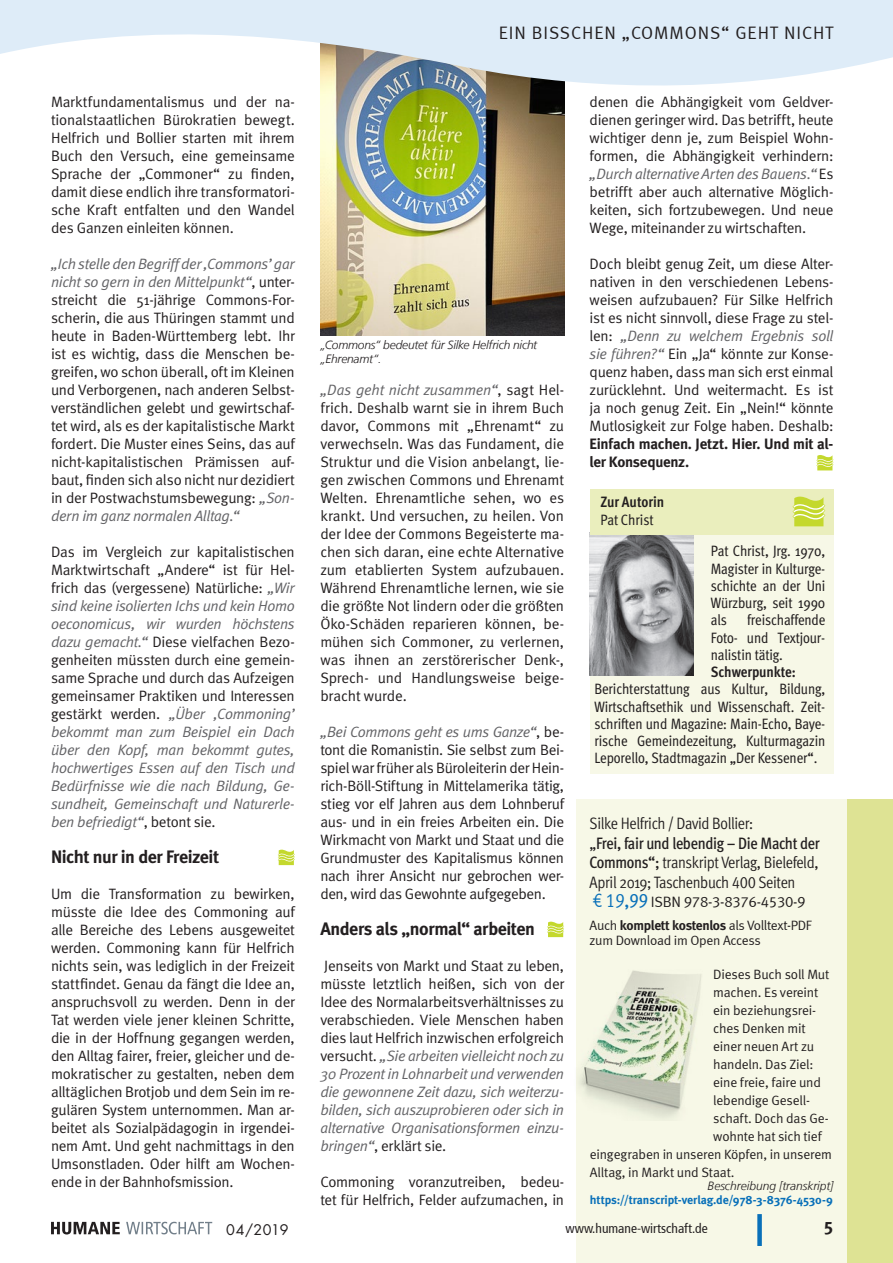
<style>
.page{position:relative;width:893px;height:1263px;background:#fff}
.page>*{position:absolute;margin:0;border:0;box-sizing:border-box;transform-origin:0 0}
.Zwischenüberschrift{font:700 18px "Meta";letter-spacing:-.025em;color:#231f20}
.t1{font:18px "Meta Normal LF";letter-spacing:.05em;color:#231f20}
.t2{font:18px "Meta Bold LF";color:#231f20}
.t3{font:16.5px/19.5px "Meta Cond Normal";letter-spacing:-.02em;color:#231f20}
.Fließtext_Meta_Norma{font:15px/18px "Meta Normal";letter-spacing:-.02em;color:#231f20;text-align:justify}
.Fließtext_Meta_Norma-2{font:italic 15px/18px "Meta Normal";letter-spacing:-.02em;color:#636366;text-align:justify}
.Meta_10-14_standard{font:15px/17.2px "Meta Cond";letter-spacing:-.01em;color:#231f20;text-align:justify}
.t4{font:15px "Meta Normal LF";letter-spacing:-.02em;color:#231f20}
.t5{font:700 15px "Meta Cond";color:#231f20}
.t6{font:14.25px "Futura";letter-spacing:.005em;color:#231f20}
.Fließtext_Meta_Norma-3{font:13.5px "Meta Normal";letter-spacing:-.015em;color:#231f20}
.t7{font:13.5px/15px "Meta Normal LF";letter-spacing:-.025em;color:#231f20}
.t8{font:condensed 13.5px "Frutiger 57";color:#231f20}
.Fließtext_Meta_Norma-4{font:italic 300 12px/13.5px "Frutiger LT";letter-spacing:-.015em;color:#231f20}
.Fließtext_Meta_Norma-5{font:700 12px "Meta";letter-spacing:-.01em;color:#0970b9}
.s1{font-style:italic;color:#636366}
.s2{font-style:normal;color:#231f20}
.s3{font-family:"Meta";font-weight:700}
.s4{font-weight:700}
.s5{font-family:"Meta Cond";font-weight:500}
.s6{font-family:"Meta Cond Normal LF"}
.s7{font-size:19.5px;color:#0970b9}
.s8{font-family:"Meta Cond Normal LF";font-size:19.5px;color:#0970b9}
.s9{font-family:"Meta Cond Book LF";font-size:19.5px;color:#0970b9}
</style>
<div class="page">
<div style="left:577px;top:799px;width:316px;height:464px;background:#f7f8e7"></div>
<div style="left:757px;top:1214px;width:5px;height:32px;background:#0970b9"></div>
<svg style="left:51px;top:1222px;width:69px;height:12px"></svg>
<svg style="left:126px;top:1222px;width:86px;height:12px"></svg>
<img style="left:576px;top:969px;width:125px;height:151px">
<div style="left:590px;top:535px;width:243px;height:239px;background:#f7f8e7"></div>
<img style="left:590px;top:535px;width:104px;height:140px">
<div style="left:590px;top:489px;width:243px;height:46px;background:#eaeebd"></div>
<svg style="left:792px;top:497px;width:33px;height:29px"></svg>
<svg style="left:278px;top:850px;width:17px;height:15px"></svg>
<svg style="left:547px;top:922px;width:17px;height:15px"></svg>
<svg style="left:816px;top:455px;width:17px;height:15px"></svg>
<img style="left:320px;top:94px;width:244px;height:242px">
<div style="left:847px;top:799px;width:46px;height:464px;background:#dee394"></div>
<svg style="left:0;top:0;width:893px;height:94px;fill:#deecf8"></svg>
<p class="Fließtext_Meta_Norma" style="left:51px;top:93px;width:245px">Marktfundamentalismus und der na&shy;tionalstaatlichen Bürokratien bewegt.<br>Helfrich und Bollier starten mit ihrem Buch den Versuch, eine gemeinsame Sprache der „Commoner“ zu finden, damit diese endlich ihre transformatori&shy;sche Kraft entfalten und den Wandel des Ganzen einleiten können.</p>
<p class="Fließtext_Meta_Norma" style="left:51px;top:255px;width:245px"><span class="s1">„Ich stelle den Begriff der ‚Commons’ gar nicht so gern in den Mittelpunkt“</span>, unter&shy;streicht die 51-jährige Commons-For&shy;scherin, die aus Thüringen stammt und heute in Baden-Württemberg lebt. Ihr ist es wichtig, dass die Menschen be&shy;greifen, wo schon überall, oft im Kleinen und Verborgenen, nach anderen Selbst&shy;verständlichen gelebt und gewirtschaf&shy;tet wird, als es der kapitalistische Markt fordert. Die Muster eines Seins, das auf nicht-kapitalistischen Prämissen auf&shy;baut, finden sich also nicht nur dezidiert in der Postwachstumsbewegung: <span class="s1">„Son&shy;dern im ganz normalen Alltag.“</span></p>
<p class="Fließtext_Meta_Norma-2" style="left:51px;top:543px;width:245px"><span class="s2">Das im Vergleich zur kapitalistischen Marktwirtschaft „Andere“ ist für Hel&shy;frich das (vergessene) Natürliche:</span> „Wir sind keine isolierten Ichs und kein Homo oeconomicus, wir wurden höchstens dazu gemacht.“ <span class="s2">Diese vielfachen Bezo&shy;genheiten müssten durch eine gemein&shy;same Sprache und durch das Aufzeigen gemeinsamer Praktiken und Interessen gestärkt werden.</span> „Über ‚Commoning’ bekommt man zum Beispiel ein Dach über den Kopf, man bekommt gutes, hochwertiges Essen auf den Tisch und Bedürfnisse wie die nach Bildung, Ge&shy;sundheit, Gemeinschaft und Naturerle&shy;ben befriedigt“<span class="s2">, betont sie.</span></p>
<p class="Zwischenüberschrift" style="left:51px;top:846px;width:170px">Nicht nur in der Freizeit</p>
<p class="Fließtext_Meta_Norma" style="left:51px;top:885px;width:245px">Um die Transformation zu bewirken, müsste die Idee des Commoning auf alle Bereiche des Lebens ausgeweitet werden. Commoning kann für Helfrich nichts sein, was lediglich in der Freizeit stattfindet. Genau da fängt die Idee an, anspruchsvoll zu werden. Denn in der Tat werden viele jener kleinen Schritte, die in der Hoffnung gegangen werden, den Alltag fairer, freier, gleicher und de&shy;mokratischer zu gestalten, neben dem alltäglichen Brotjob und dem Sein im re&shy;gulären System unternommen. Man ar&shy;beitet als Sozialpädagogin in irgendei&shy;nem Amt. Und geht nachmittags in den Umsonstladen. Oder hilft am Wochen&shy;ende in der Bahnhofsmission.</p>
<p class="t1" style="left:499px;top:22px;width:336px">EIN BISSCHEN „COMMONS“ GEHT NICHT</p>
<p class="Fließtext_Meta_Norma-4" style="left:320px;top:339px;width:218px">„Commons“ bedeutet für Silke Helfrich nicht „Ehrenamt“.</p>
<p class="Fließtext_Meta_Norma" style="left:320px;top:381px;width:245px"><span class="s1">„Das geht nicht zusammen“</span>, sagt Hel&shy;frich. Deshalb warnt sie in ihrem Buch davor, Commons mit „Ehrenamt“ zu verwechseln. Was das Fundament, die Struktur und die Vision anbelangt, lie&shy;gen zwischen Commons und Ehrenamt Welten. Ehrenamtliche sehen, wo es krankt. Und versuchen, zu heilen. Von der Idee der Commons Begeisterte ma&shy;chen sich daran, eine echte Alternative zum etablierten System aufzubauen.<br>Während Ehrenamtliche lernen, wie sie die größte Not lindern oder die größten Öko-Schäden reparieren können, be&shy;mühen sich Commoner, zu verlernen, was ihnen an zerstörerischer Denk-, Sprech- und Handlungsweise beige&shy;bracht wurde.</p>
<p class="Fließtext_Meta_Norma" style="left:320px;top:723px;width:245px"><span class="s1">„Bei Commons geht es ums Ganze“</span>, be&shy;tont die Romanistin. Sie selbst zum Bei&shy;spiel war früher als Büroleiterin der Hein&shy;rich-Böll-Stiftung in Mittelamerika tätig, stieg vor elf Jahren aus dem Lohnberuf aus- und in ein freies Arbeiten ein. Die Wirkmacht von Markt und Staat und die Grundmuster des Kapitalismus können nach ihrer Ansicht nur gebrochen wer&shy;den, wird das Gewohnte aufgegeben.</p>
<p class="Zwischenüberschrift" style="left:320px;top:918px;width:216px">Anders als „normal“ arbeiten</p>
<p class="Fließtext_Meta_Norma" style="left:320px;top:957px;width:245px">Jenseits von Markt und Staat zu leben, müsste letztlich heißen, sich von der Idee des Normalarbeitsverhältnisses zu verabschieden. Viele Menschen haben dies laut Helfrich inzwischen erfolgreich versucht. <span class="s1">„Sie arbeiten vielleicht noch zu 30 Prozent in Lohnarbeit und verwenden die gewonnene Zeit dazu, sich weiterzu&shy;bilden, sich auszuprobieren oder sich in alternative Organisationsformen einzu&shy;bringen“</span>, erklärt sie.</p>
<p class="Fließtext_Meta_Norma" style="left:320px;top:1173px;width:245px">Commoning voranzutreiben, bedeu&shy;tet für Helfrich, Felder aufzumachen, in</p>
<p class="Fließtext_Meta_Norma" style="left:590px;top:93px;width:245px">denen die Abhängigkeit vom Geldver&shy;dienen geringer wird. Das betrifft, heute wichtiger denn je, zum Beispiel Wohn&shy;formen, die Abhängigkeit verhindern: <span class="s1">„Durch alternative Arten des Bauens.“</span> Es betrifft aber auch alternative Möglich&shy;keiten, sich fortzubewegen. Und neue Wege, miteinander zu wirtschaften.</p>
<p class="Fließtext_Meta_Norma" style="left:590px;top:255px;width:245px">Doch bleibt genug Zeit, um diese Alter&shy;nativen in den verschiedenen Lebens&shy;weisen aufzubauen? Für Silke Helfrich ist es nicht sinnvoll, diese Frage zu stel&shy;len: <span class="s1">„Denn zu welchem Ergebnis soll sie führen?“</span> Ein „Ja“ könnte zur Konse&shy;quenz haben, dass man sich erst einmal zurücklehnt. Und weitermacht. Es ist ja noch genug Zeit. Ein „Nein!“ könnte Mutlosigkeit zur Folge haben. Deshalb:<br><span class="s3">Einfach machen. Jetzt. Hier. Und mit al&shy;ler Konsequenz.</span></p>
<p class="t5" style="left:600px;top:493px;width:65px">Zur Autorin</p>
<p class="Meta_10-14_standard" style="left:600px;top:511px;width:55px">Pat Christ</p>
<p class="Meta_10-14_standard" style="left:711px;top:542px;width:116px">Pat Christ, Jrg. 1970, Magister in Kulturge&shy;schichte an der Uni Würzburg, seit 1990 als</p>
<p class="Meta_10-14_standard" style="left:711px;top:611px;width:116px;text-indent:36px">freischaffende Foto- und Textjour&shy;nalistin tätig.</p>
<p class="Meta_10-14_standard" style="left:594px;top:663px;width:232px;text-align:left;text-indent:116px"><span class="s4">Schwerpunkte:<br></span>Berichterstattung aus Kultur, Bildung, Wirtschaftsethik und Wissenschaft. Zeit&shy;schriften und Magazine: Main-Echo, Baye&shy;rische Gemeindezeitung, Kulturmagazin Leporello, Stadtmagazin „Der Kessener“.</p>
<p class="t3" style="left:590px;top:814px;width:232px">Silke Helfrich / David Bollier:<br>„<span class="s5">Frei, fair und lebendig – Die Macht der Commons“;</span> transkript Verlag, Bielefeld, April 2019; <span class="s6">Taschenbuch 400 Seiten</span></p>
<p class="t4" style="left:593px;top:893px;width:215px"><span class="s7">€</span> <span class="s8">19</span><span class="s9">,99</span> ISBN 978-3-8376-4530-9</p>
<p class="t7" style="left:590px;top:917px;width:224px">Auch <span class="s3">komplett kostenlos</span> als Volltext-PDF zum Download im Open Access</p>
<p class="Fließtext_Meta_Norma-3" style="left:713px;top:966px;width:118px">Dieses Buch soll Mut</p>
<p class="Fließtext_Meta_Norma-3" style="left:713px;top:984px;width:107px">machen. Es vereint</p>
<p class="Fließtext_Meta_Norma-3" style="left:713px;top:1002px;width:104px">ein beziehungsrei-</p>
<p class="Fließtext_Meta_Norma-3" style="left:713px;top:1020px;width:94px">ches Denken mit</p>
<p class="Fließtext_Meta_Norma-3" style="left:713px;top:1038px;width:102px">einer neuen Art zu</p>
<p class="Fließtext_Meta_Norma-3" style="left:713px;top:1056px;width:102px">handeln. Das Ziel:</p>
<p class="Fließtext_Meta_Norma-3" style="left:713px;top:1074px;width:109px">eine freie, faire und</p>
<p class="Fließtext_Meta_Norma-3" style="left:713px;top:1092px;width:98px">lebendige Gesell-</p>
<p class="Fließtext_Meta_Norma-3" style="left:713px;top:1110px;width:117px">schaft. Doch das Ge-</p>
<p class="Fließtext_Meta_Norma-3" style="left:713px;top:1128px;width:110px">wohnte hat sich tief</p>
<p class="Fließtext_Meta_Norma-3" style="left:590px;top:1146px;width:244px">eingegraben in unseren Köpfen, in unserem</p>
<p class="Fließtext_Meta_Norma-3" style="left:590px;top:1164px;width:146px">Alltag, in Markt und Staat.</p>
<p class="Fließtext_Meta_Norma-4" style="left:708px;top:1180px;width:127px">Beschreibung [transkript]</p>
<p class="Fließtext_Meta_Norma-5" style="left:590px;top:1193px;width:245px">https://transcript-verlag.de/978-3-8376-4530-9</p>
<p class="t6" style="left:226px;top:1220px;width:64px">04/2019</p>
<p class="t8" style="left:566px;top:1220px;width:144px">www.humane-wirtschaft.de</p>
<p class="t2" style="left:823px;top:1217px;width:12px">5</p>
</div>
